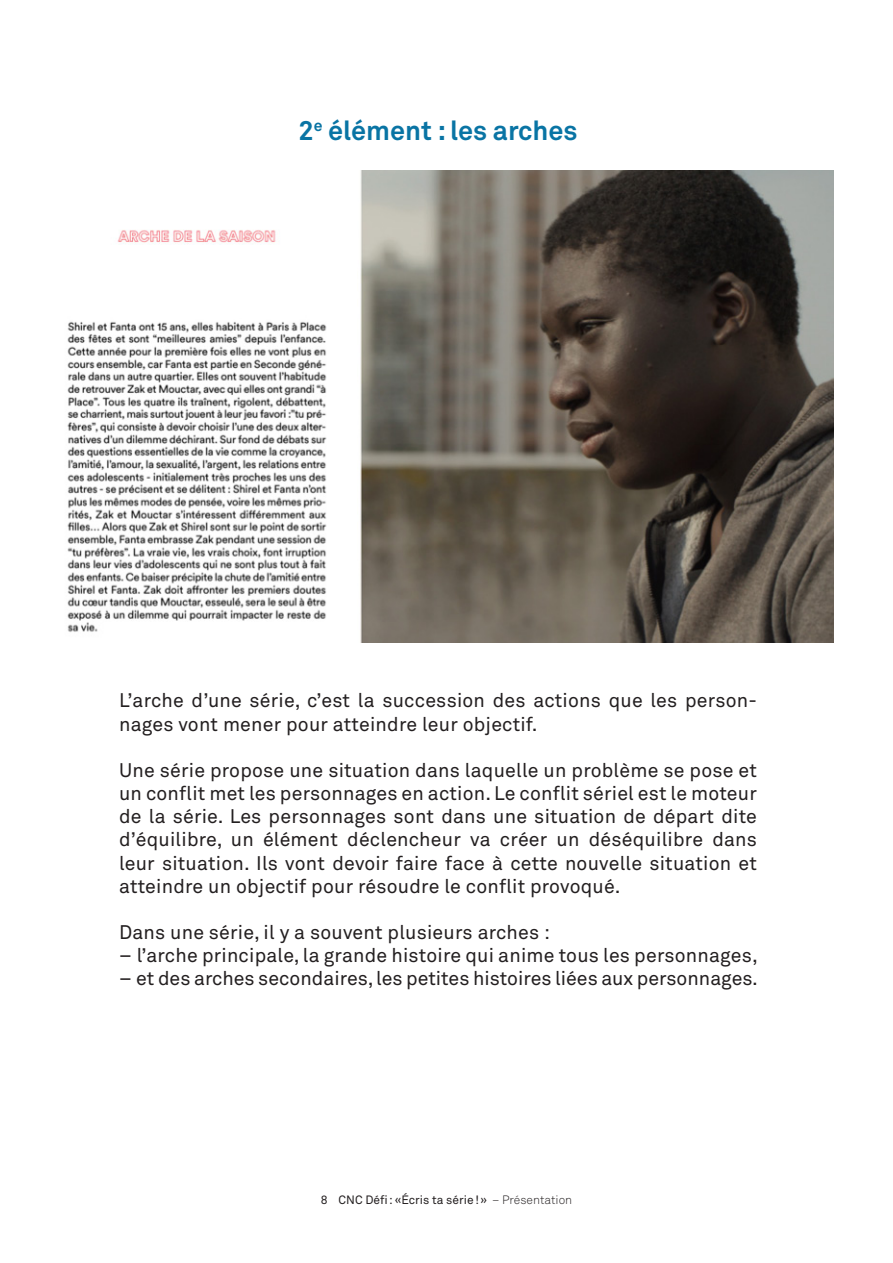
<style>
.page{position:relative;width:893px;height:1263px;background:#fff}
.page>*{position:absolute;margin:0;border:0;box-sizing:border-box;transform-origin:0 0}
.t1{font:700 27px "Akkurat Std";color:#0974a4}
.t2{font:19.5px/23.1px "Akkurat Std";letter-spacing:.01em;color:#231f20}
.t3{font:12px "Akkurat Std";color:#231f20}
.s1{font-weight:300}
</style>
<div class="page">
<img style="left:67px;top:170px;width:766px;height:472px">
<p class="t1" style="left:298px;top:114px;width:281px">2<sup>e</sup> élément : les arches</p>
<p class="t2" style="left:119px;top:689px;width:639px">L’arche d’une série, c’est la succession des actions que les person&shy;nages vont mener pour atteindre leur objectif.</p>
<p class="t2" style="left:119px;top:759px;width:639px;text-align:justify">Une série propose une situation dans laquelle un problème se pose et un conflit met les personnages en action. Le conflit sériel est le moteur de la série. Les personnages sont dans une situation de départ dite d’équilibre, un élément déclencheur va créer un déséquilibre dans leur situation. Ils vont devoir faire face à cette nouvelle situation et atteindre un objectif pour résoudre le conflit provoqué.</p>
<p class="t2" style="left:119px;top:921px;width:432px">Dans une série, il y a souvent plusieurs arches :</p>
<p class="t2" style="left:119px;top:944px;width:640px">– l’arche principale, la grande histoire qui anime tous les personnages,</p>
<p class="t2" style="left:119px;top:967px;width:640px">– et des arches secondaires, les petites histoires liées aux personnages.</p>
<p class="t3" style="left:321px;top:1193px;width:253px">8 CNC Défi: «Écris ta série!» <span class="s1">– Présentation</span></p>
</div>
